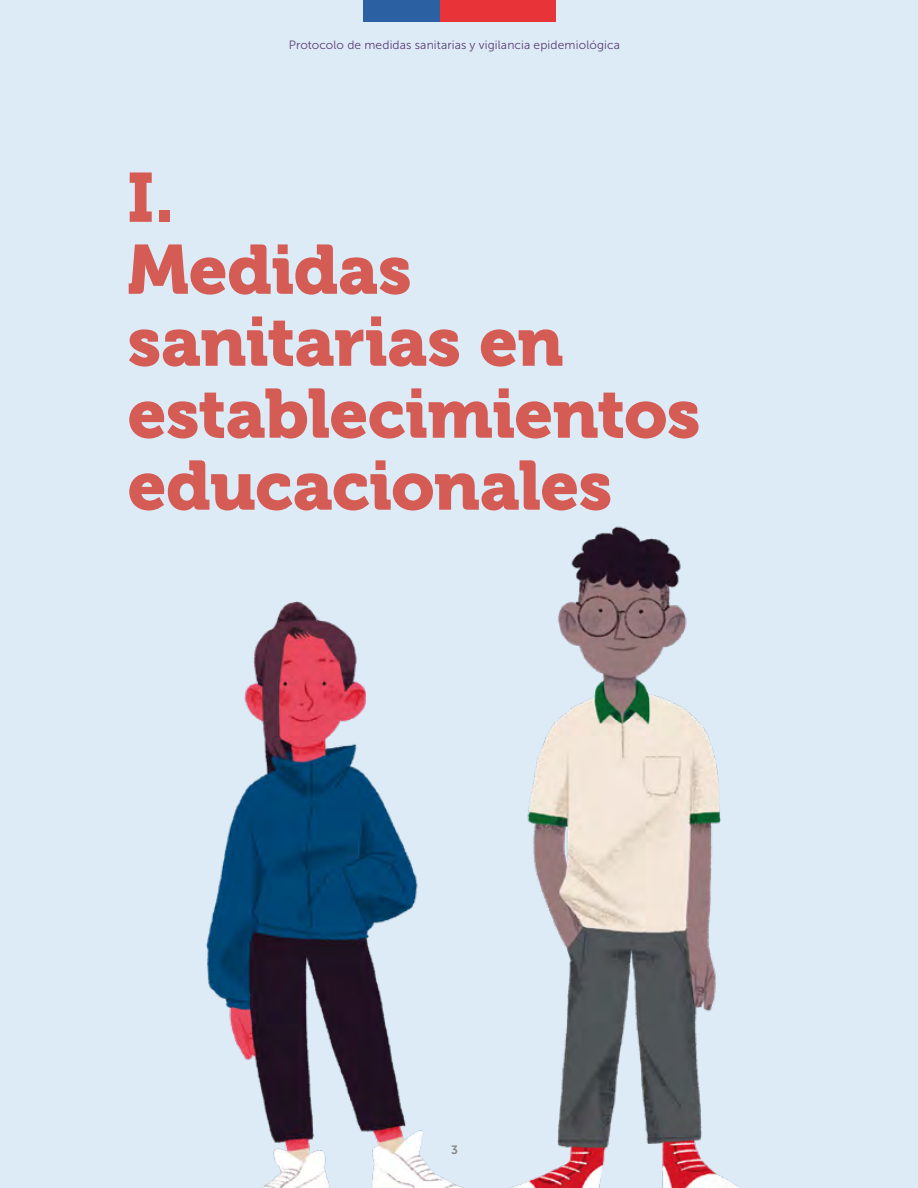
<style>
.page{position:relative;width:918px;height:1188px;background:#ddebf7}
.page>*{position:absolute;margin:0;border:0;box-sizing:border-box;transform-origin:0 0}
.t1{font:69px/72px "Museo 900";letter-spacing:-.01em;color:#d55c55}
.t2{font:12px "Museo Sans 300";letter-spacing:.01em;color:#593d73}
.t3{font:12px "Museo Sans 700";color:#878787}
</style>
<div class="page">
<img style="left:70px;top:448px;width:840px;height:740px">
<div style="left:363px;top:0;width:80px;height:21px;background:#2b61a3"></div>
<div style="left:440px;top:0;width:115px;height:21px;background:#e83338"></div>
<p class="t2" style="left:289px;top:39px;width:333px">Protocolo de medidas sanitarias y vigilancia epidemiológica</p>
<h1 class="t1" style="left:128px;top:162px;width:575px">I.<br>Medidas sanitarias en establecimientos educacionales</h1>
<p class="t3" style="left:451px;top:1143px;width:8px">3</p>
</div>
